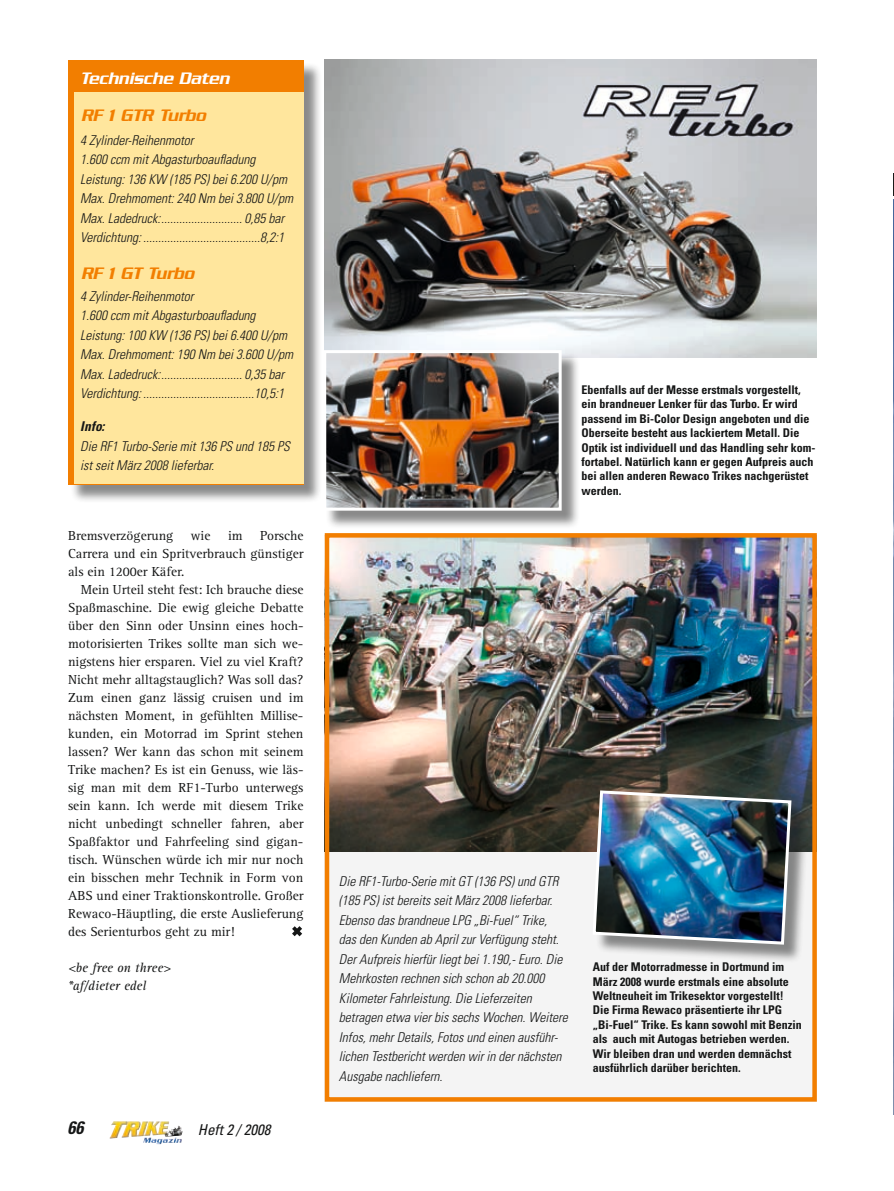
<style>
.page{position:relative;width:894px;height:1191px;background:#fff}
.page>*{position:absolute;margin:0;border:0;box-sizing:border-box;transform-origin:0 0}
.t1{font:italic 500 18px "Serpentine";color:#f27e00;scale:.9 1}
.t2{font:italic 500 18px "Serpentine";color:#fff;scale:.9 1}
.t3{font:italic 700 condensed 18px "Univers";color:#151616}
.t4{font:italic condensed 15px "Univers";color:#151616}
.t5{font:italic 300 condensed 13.5px/19.5px "Univers";color:#151616}
.t6{font:13.5px/18px "Rotis Serif";color:#151616;text-align:justify}
.t7{font:italic 13.5px/18px "Rotis Serif";color:#151616}
.t8{font:italic 700 condensed 13.5px "Univers";color:#151616}
.t9{font:700 condensed 12px/14.4px "Univers";color:#151616}
</style>
<div class="page">
<img style="left:109px;top:1121px;width:74px;height:17px">
<div style="left:325px;top:798px;width:491px;height:303px;background:#f4f4f4"></div>
<svg style="left:893px;top:173px;width:1px;height:942px"></svg>
<div style="left:70px;top:62px;width:258px;height:447px;background:#151616;opacity:.5"></div>
<div style="left:68px;top:60px;width:235px;height:424px;background:#f27e00"></div>
<div style="left:74px;top:92px;width:229px;height:392px;background:#ffe69d"></div>
<svg style="left:292px;top:926px;width:10px;height:11px"></svg>
<img style="left:330px;top:538px;width:481px;height:313px">
<div style="left:595px;top:792px;width:221px;height:177px;background:#151616;opacity:.5"></div>
<img style="left:591px;top:789px;width:202px;height:157px">
<div style="left:325px;top:533px;width:491px;height:568px;border:4px solid #f27e00"></div>
<img style="left:325px;top:60px;width:491px;height:297px">
<div style="left:325px;top:352px;width:262px;height:184px;background:#151616;opacity:.5"></div>
<img style="left:327px;top:354px;width:230px;height:152px">
<div style="left:323px;top:350px;width:238px;height:160px;border:3px solid #fff"></div>
<h1 class="t2" style="left:80px;top:68px;width:167px">Technische Daten</h1>
<h1 class="t1" style="left:81px;top:105px;width:140px">RF 1 GTR Turbo</h1>
<p class="t5" style="left:80px;top:130px;width:214px">4 Zylinder-Reihenmotor<br>1.600 ccm mit Abgasturboaufladung Leistung: 136 KW (185 PS) bei 6.200 U/pm Max. Drehmoment: 240 Nm bei 3.800 U/pm Max. Ladedruck:........................... 0,85 bar Verdichtung: .......................................8,2:1</p>
<h1 class="t1" style="left:81px;top:263px;width:127px">RF 1 GT Turbo</h1>
<p class="t5" style="left:80px;top:286px;width:214px">4 Zylinder-Reihenmotor<br>1.600 ccm mit Abgasturboaufladung Leistung: 100 KW (136 PS) bei 6.400 U/pm Max. Drehmoment: 190 Nm bei 3.600 U/pm Max. Ladedruck:........................... 0,35 bar Verdichtung: .....................................10,5:1</p>
<p class="t8" style="left:80px;top:418px;width:26px">Info:</p>
<p class="t5" style="left:80px;top:436px;width:211px">Die RF1 Turbo-Serie mit 136 PS und 185 PS ist seit März 2008 lieferbar.</p>
<p class="t9" style="left:581px;top:382px;width:235px">Ebenfalls auf der Messe erstmals vorgestellt, ein brandneuer Lenker für das Turbo. Er wird passend im Bi-Color Design angeboten und die Oberseite besteht aus lackiertem Metall. Die Optik ist individuell und das Handling sehr kom&shy;fortabel. Natürlich kann er gegen Aufpreis auch bei allen anderen Rewaco Trikes nachgerüstet werden.</p>
<p class="t6" style="left:68px;top:527px;width:237px;text-indent:192px">Porsche Carrera und ein Spritverbrauch günstiger als ein 1200er Käfer.</p>
<p class="t6" style="left:68px;top:581px;width:237px;text-indent:13px">Mein Urteil steht fest: Ich brauche diese Spaßmaschine. Die ewig gleiche Debatte über den Sinn oder Unsinn eines hoch&shy;motorisierten Trikes sollte man sich we&shy;nigstens hier ersparen. Viel zu viel Kraft?<br>Nicht mehr alltagstauglich? Was soll das?<br>Zum einen ganz lässig cruisen und im nächsten Moment, in gefühlten Millise&shy;kunden, ein Motorrad im Sprint stehen lassen? Wer kann das schon mit seinem Trike machen? Es ist ein Genuss, wie läs&shy;sig man mit dem RF1-Turbo unterwegs sein kann. Ich werde mit diesem Trike nicht unbedingt schneller fahren, aber Spaßfaktor und Fahrfeeling sind gigan&shy;tisch. Wünschen würde ich mir nur noch ein bisschen mehr Technik in Form von ABS und einer Traktionskontrolle. Großer Rewaco-Häuptling, die erste Auslieferung des Serienturbos geht zu mir!</p>
<p class="t7" style="left:68px;top:959px;width:104px">&lt;be free on three&gt; *af/dieter edel</p>
<p class="t9" style="left:592px;top:959px;width:211px">Auf der Motorradmesse in Dortmund im März 2008 wurde erstmals eine absolute Weltneuheit im Trikesektor vorgestellt!<br>Die Firma Rewaco präsentierte ihr LPG „Bi-Fuel“ Trike. Es kann sowohl mit Benzin als auch mit Autogas betrieben werden.<br>Wir bleiben dran und werden demnächst ausführlich darüber berichten.</p>
<p class="t6" style="left:68px;top:527px;width:107px">Bremsverzögerung</p>
<p class="t6" style="left:191px;top:527px;width:21px">wie</p>
<p class="t6" style="left:228px;top:527px;width:16px">im</p>
<p class="t5" style="left:339px;top:871px;width:230px">Die RF1-Turbo-Serie mit GT (136 PS) und GTR (185 PS) ist bereits seit März 2008 lieferbar.<br>Ebenso das brandneue LPG „Bi-Fuel“ Trike,<br>das den Kunden ab April zur Verfügung steht.<br>Der Aufpreis hierfür liegt bei 1.190,- Euro. Die Mehrkosten rechnen sich schon ab 20.000<br>Kilometer Fahrleistung. Die Lieferzeiten betragen etwa vier bis sechs Wochen. Weitere Infos, mehr Details, Fotos und einen ausführ&shy;lichen Testbericht werden wir in der nächsten Ausgabe nachliefern.</p>
<h1 class="t3" style="left:67px;top:1116px;width:17px">66</h1>
<p class="t4" style="left:198px;top:1119px;width:74px">Heft 2 / 2008</p>
</div>
